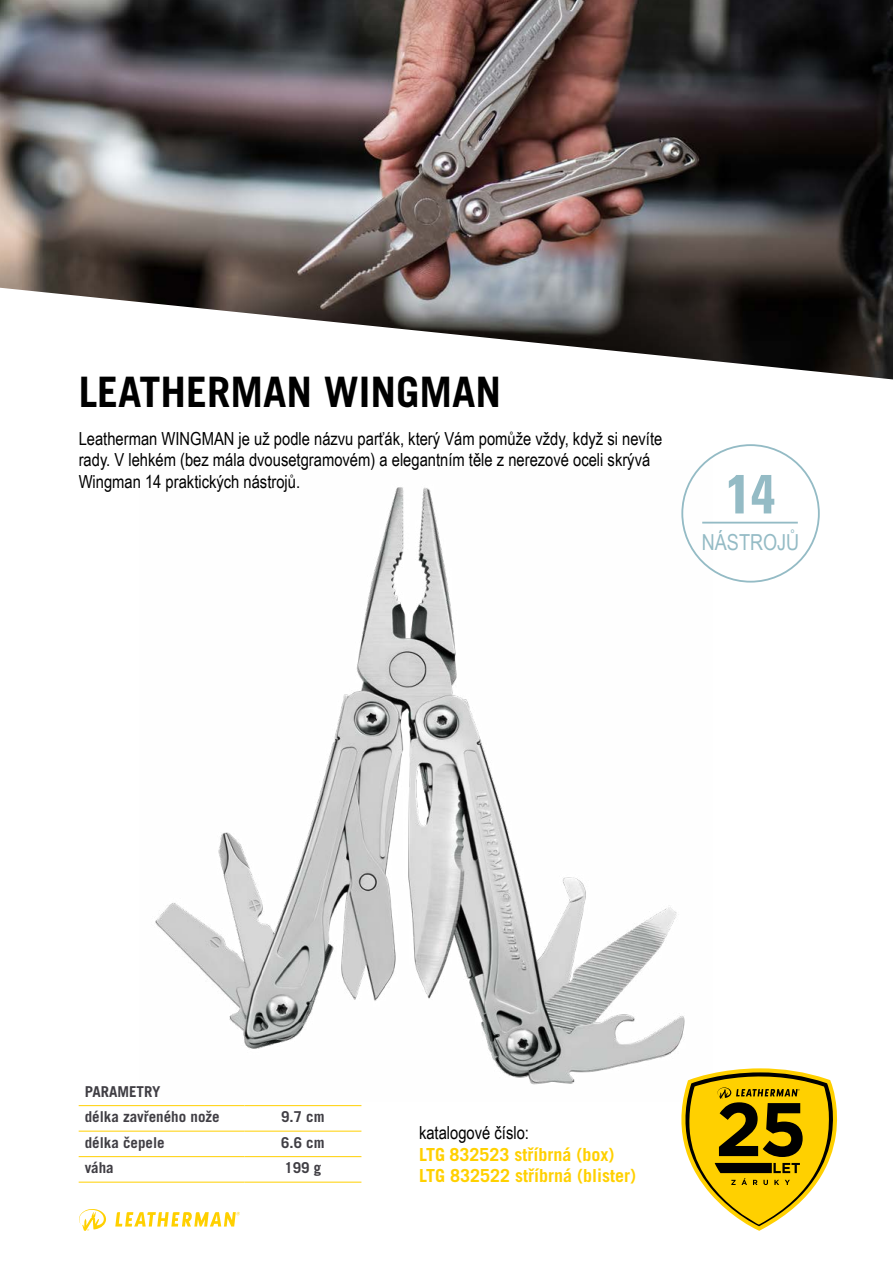
<style>
.page{position:relative;width:893px;height:1263px;background:#fff}
.page>*{position:absolute;margin:0;border:0;box-sizing:border-box;transform-origin:0 0}
.t1{font:700 condensed 55.2px "Univers";color:#94bbc5}
.t2{font:700 42px "Trade Gothic LT Pro";color:#000}
.t3{font:22.05px "Arial Narrow";color:#94bbc5}
.t4{font:18px/21.6px "Arial Narrow";color:#000}
.t5{font:700 18px/21.6px "Trade Gothic LT Pro";color:#ffd000}
.t6{font:700 15px/25.5px "Trade Gothic LT Pro";color:#403e44}
</style>
<div class="page">
<img style="left:155px;top:460px;width:558px;height:625px">
<img style="left:0;top:0;width:893px;height:379px">
<hr style="left:79px;top:1105px;width:165px;height:1px;background:#ffd000">
<hr style="left:244px;top:1105px;width:117px;height:1px;background:#ffd000">
<hr style="left:79px;top:1131px;width:165px;height:1px;background:#ffd000">
<hr style="left:244px;top:1131px;width:117px;height:1px;background:#ffd000">
<hr style="left:79px;top:1156px;width:165px;height:1px;background:#ffd000">
<hr style="left:244px;top:1156px;width:117px;height:1px;background:#ffd000">
<hr style="left:79px;top:1182px;width:165px;height:1px;background:#ffd000">
<hr style="left:244px;top:1182px;width:117px;height:1px;background:#ffd000">
<svg style="left:115px;top:1212px;width:125px;height:14px"></svg>
<svg style="left:79px;top:1209px;width:27px;height:22px"></svg>
<hr style="left:702px;top:522px;width:96px;height:1px;background:#94bbc5">
<svg style="left:681px;top:1068px;width:156px;height:163px"></svg>
<h2 class="t2" style="left:79px;top:366px;width:424px">LEATHERMAN WINGMAN</h2>
<p class="t4" style="left:79px;top:427px;width:585px">Leatherman WINGMAN je už podle názvu parťák, který Vám pomůže vždy, když si nevíte rady. V lehkém (bez mála dvousetgramovém) a elegantním těle z nerezové oceli skrývá<br>Wingman 14 praktických nástrojů.</p>
<h1 class="t1" style="left:726px;top:460px;width:50px">14</h1>
<p class="t3" style="left:702px;top:526px;width:99px">NÁSTROJŮ</p>
<p class="t6" style="left:85px;top:1079px;width:136px">PARAMETRY<br>délka zavřeného nože</p>
<p class="t6" style="left:281px;top:1104px;width:45px">9.7 cm</p>
<p class="t6" style="left:85px;top:1130px;width:82px">délka čepele</p>
<p class="t6" style="left:281px;top:1130px;width:45px">6.6 cm</p>
<p class="t6" style="left:85px;top:1155px;width:31px">váha</p>
<p class="t6" style="left:285px;top:1155px;width:38px">199 g</p>
<p class="t4" style="left:419px;top:1121px;width:111px">katalogové číslo:</p>
<p class="t5" style="left:419px;top:1143px;width:219px">LTG 832523 stříbrná (box)<br>LTG 832522 stříbrná (blister)</p>
</div>
